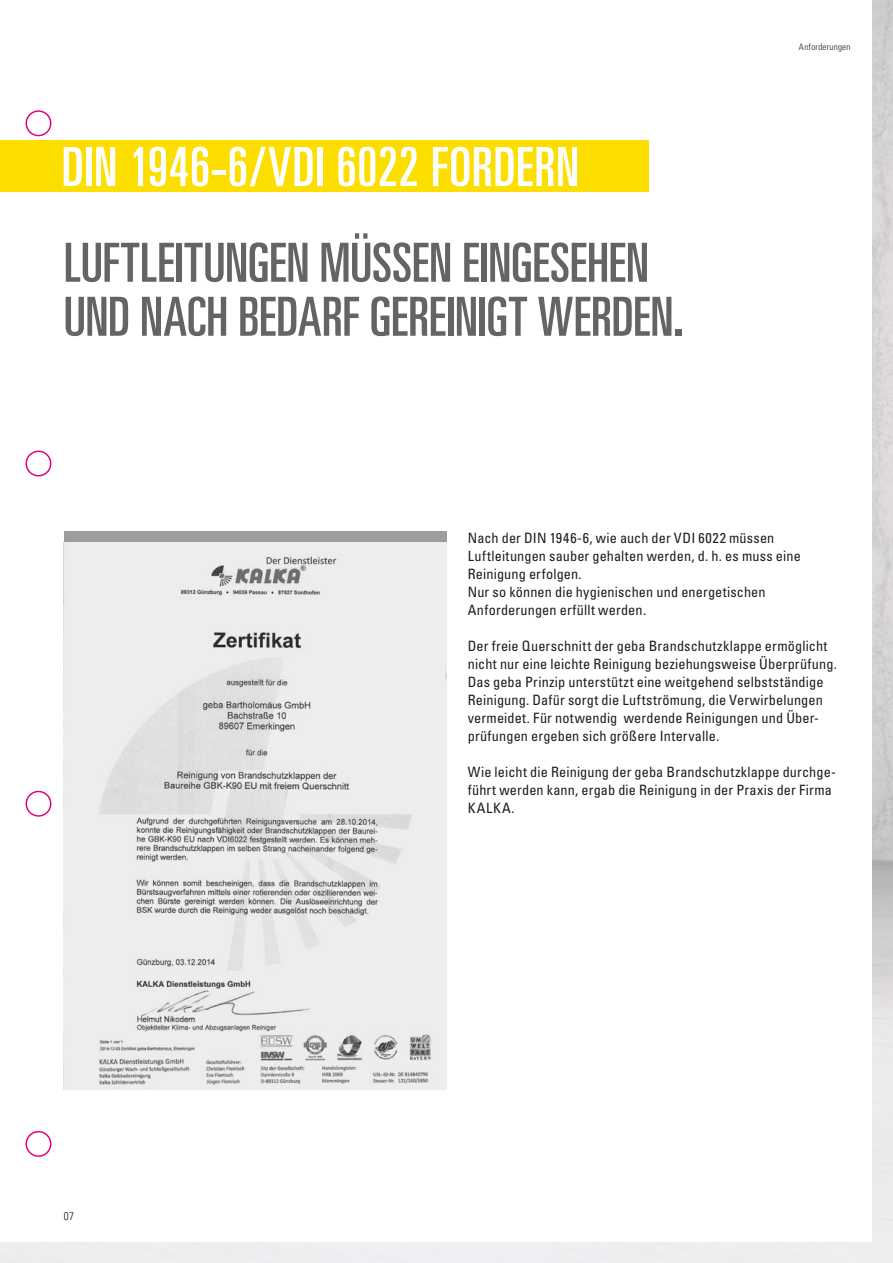
<style>
.page{position:relative;width:893px;height:1263px;background:#fff}
.page>*{position:absolute;margin:0;border:0;box-sizing:border-box;transform-origin:0 0}
.t1{font:ultra-condensed 54px/54px "Univers";letter-spacing:-.005em;color:#646463}
.t2{font:ultra-condensed 54px "Univers";letter-spacing:.015em;color:#fff}
.t3{font:condensed 14.25px/18px "Univers";letter-spacing:.01em;color:#1d1d1b}
.t4{font:300 condensed 11.25px "Univers";color:#1d1d1b}
.t5{font:300 condensed 9px "Univers";letter-spacing:.025em;color:#1d1d1b}
</style>
<div class="page">
<img style="left:64px;top:542px;width:382px;height:548px">
<div style="left:64px;top:531px;width:382px;height:11px;background:#9d9d9d"></div>
<div style="left:0;top:141px;width:648px;height:51px;background:#fcde00"></div>
<div style="left:26px;top:110px;width:25px;height:26px;border:2px solid #e6007e;border-radius:50%"></div>
<div style="left:26px;top:450px;width:25px;height:26px;border:2px solid #e6007e;border-radius:50%"></div>
<div style="left:26px;top:791px;width:25px;height:26px;border:2px solid #e6007e;border-radius:50%"></div>
<div style="left:26px;top:1131px;width:25px;height:26px;border:2px solid #e6007e;border-radius:50%"></div>
<h1 class="t2" style="left:62px;top:136px;width:519px">DIN 1946-6/VDI 6022 FORDERN</h1>
<h1 class="t1" style="left:64px;top:235px;width:621px">LUFTLEITUNGEN MÜSSEN EINGESEHEN<br>UND NACH BEDARF GEREINIGT WERDEN.</h1>
<p class="t5" style="left:799px;top:41px;width:53px">Anforderungen</p>
<p class="t4" style="left:64px;top:1209px;width:12px">07</p>
<p class="t3" style="left:468px;top:529px;width:335px">Nach der DIN 1946-6, wie auch der VDI 6022 müssen Luftleitungen sauber gehalten werden, d. h. es muss eine Reinigung erfolgen.<br>Nur so können die hygienischen und energetischen Anforderungen erfüllt werden.</p>
<p class="t3" style="left:468px;top:637px;width:371px">Der freie Querschnitt der geba Brandschutzklappe ermöglicht nicht nur eine leichte Reinigung beziehungsweise Überprüfung.<br>Das geba Prinzip unterstützt eine weitgehend selbstständige Reinigung. Dafür sorgt die Luftströmung, die Verwirbelungen vermeidet. Für notwendig werdende Reinigungen und Über&shy;prüfungen ergeben sich größere Intervalle.</p>
<p class="t3" style="left:468px;top:763px;width:370px">Wie leicht die Reinigung der geba Brandschutzklappe durchge&shy;führt werden kann, ergab die Reinigung in der Praxis der Firma<br>KALKA.</p>
</div>
